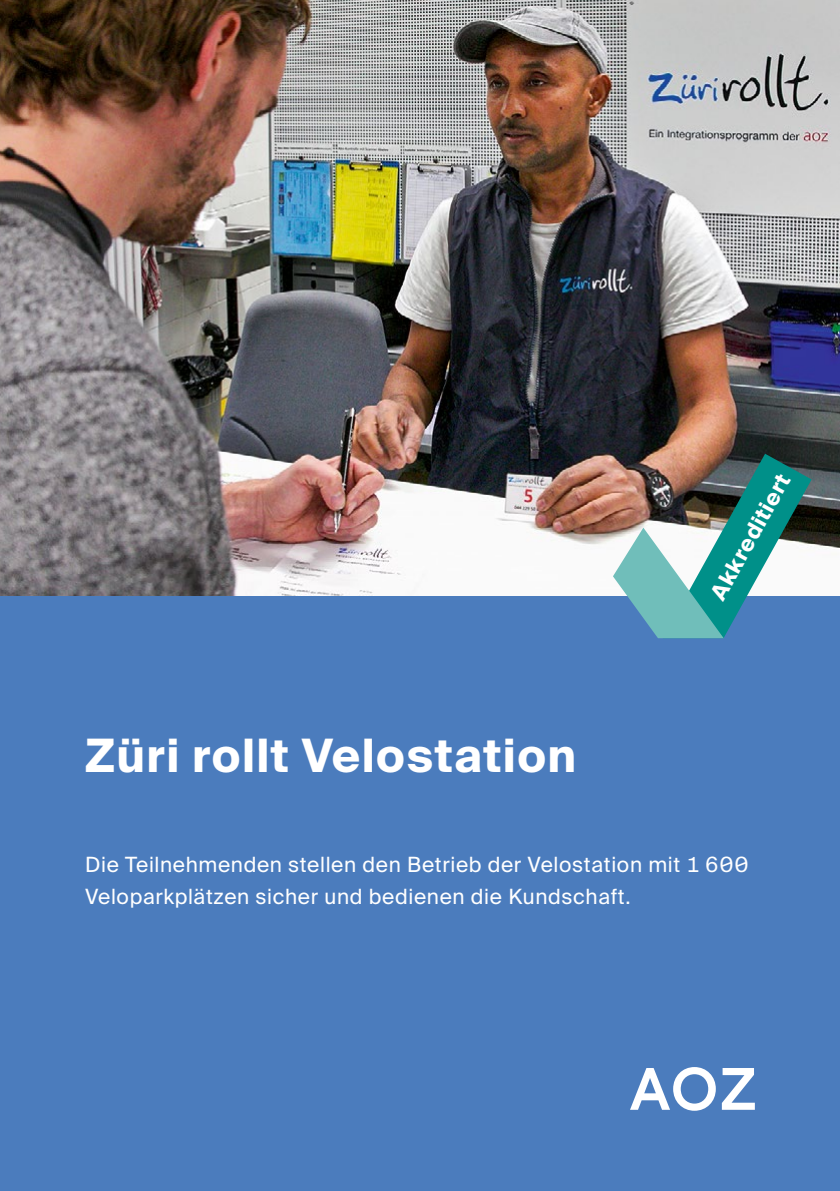
<style>
.page{position:relative;width:840px;height:1191px;background:#fff}
.page>*{position:absolute;margin:0;border:0;box-sizing:border-box;transform-origin:0 0}
.t1{font:700 46px "Suisse Intl";letter-spacing:.03em;color:#fff}
.t2{font:700 22px "Suisse Intl";color:#fff}
.t3{font:21px/32px "Suisse Intl";letter-spacing:.03em;color:#fff}
</style>
<div class="page">
<div style="left:0;top:595px;width:839px;height:596px;background:#4b7cbd"></div>
<img style="left:0;top:0;width:839px;height:595px">
<img style="left:612px;top:454px;width:199px;height:184px">
<svg style="left:630px;top:1067px;width:85px;height:43px"></svg>
<svg style="left:721px;top:1068px;width:33px;height:41px"></svg>
<h1 class="t1" style="left:85px;top:729px;width:492px">Züri rollt Velostation</h1>
<p class="t2" style="left:705px;top:592px;width:142px;rotate:-61deg">Akkreditiert</p>
<p class="t3" style="left:85px;top:848px;width:664px">Die Teilnehmenden stellen den Betrieb der Velostation mit 1 600<br>Veloparkplätzen sicher und bedienen die Kundschaft.</p>
</div>
